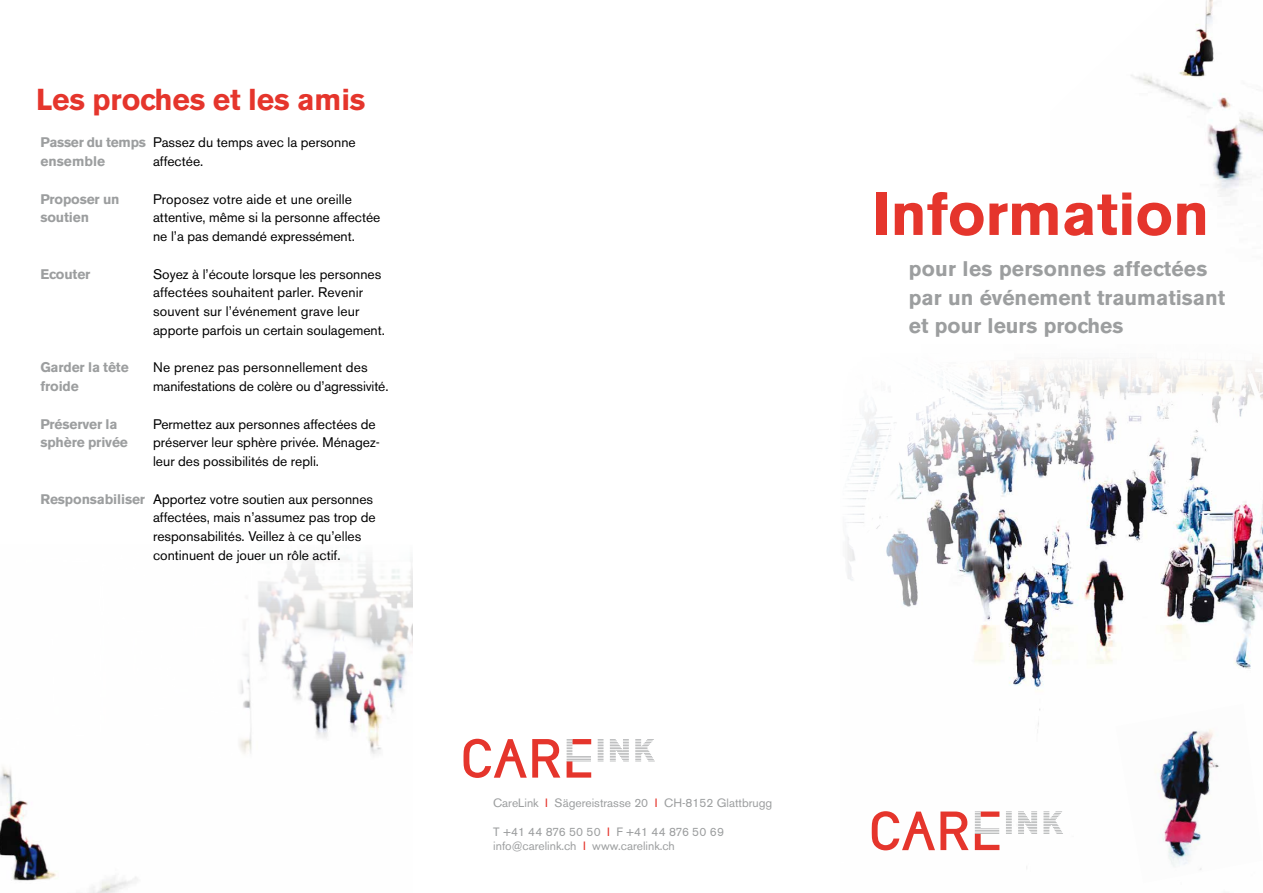
<style>
.page{position:relative;width:1263px;height:893px;background:#fff}
.page>*{position:absolute;margin:0;border:0;box-sizing:border-box;transform-origin:0 0}
.t1{font:700 60px "Akzidenz Grotesk BE";color:#e5352c}
.t2{font:700 30px "Akzidenz Grotesk BE";letter-spacing:-.005em;color:#e5352c}
.t3{font:700 21px/28.5px "Akzidenz Grotesk BE";color:#9c9e9f}
.t4{font:13.8px/18.8px "Akzidenz Grotesk BE";color:#000}
.t5{font:700 13.8px/18.8px "Akzidenz Grotesk BE";letter-spacing:-.01em;color:#9c9e9f}
.t6{font:12px/14.4px "Akzidenz Grotesk BE";color:#9c9e9f}
.s1{color:#e5352c}
</style>
<div class="page">
<img style="left:1131px;top:0;width:132px;height:197px">
<img style="left:847px;top:366px;width:416px;height:502px">
<img style="left:1115px;top:704px;width:147px;height:166px">
<svg style="left:463px;top:739px;width:97px;height:39px"></svg>
<svg style="left:567px;top:739px;width:88px;height:39px"></svg>
<svg style="left:872px;top:811px;width:96px;height:39px"></svg>
<svg style="left:975px;top:811px;width:88px;height:39px"></svg>
<img style="left:0;top:559px;width:412px;height:334px">
<div style="left:0;top:529px;width:255px;height:249px;background:#fff"></div>
<h2 class="t2" style="left:36px;top:82px;width:331px">Les proches et les amis</h2>
<p class="t4" style="left:153px;top:133px;width:204px">Passez du temps avec la personne affectée.</p>
<p class="t4" style="left:153px;top:189px;width:229px">Proposez votre aide et une oreille attentive, même si la personne affectée ne l’a pas demandé expressément.</p>
<p class="t4" style="left:153px;top:264px;width:233px">Soyez à l’écoute lorsque les personnes affectées souhaitent parler. Revenir souvent sur l’événement grave leur apporte parfois un certain soulagement.</p>
<p class="t4" style="left:153px;top:358px;width:237px">Ne prenez pas personnellement des manifestations de colère ou d’agressivité.</p>
<p class="t4" style="left:153px;top:414px;width:228px">Permettez aux personnes affectées de préserver leur sphère privée. Ménagez&shy;leur des possibilités de repli.</p>
<p class="t4" style="left:153px;top:489px;width:224px">Apportez votre soutien aux personnes affectées, mais n’assumez pas trop de responsabilités. Veillez à ce qu’elles continuent de jouer un rôle actif.</p>
<p class="t5" style="left:40px;top:133px;width:107px">Passer du temps ensemble</p>
<p class="t5" style="left:40px;top:190px;width:81px">Proposer un soutien</p>
<p class="t5" style="left:40px;top:265px;width:52px">Ecouter</p>
<p class="t5" style="left:40px;top:358px;width:90px">Garder la tête froide</p>
<p class="t5" style="left:40px;top:415px;width:89px">Préserver la sphère privée</p>
<p class="t5" style="left:40px;top:490px;width:106px">Responsabiliser</p>
<h1 class="t1" style="left:872px;top:179px;width:339px">Information</h1>
<h3 class="t3" style="left:909px;top:255px;width:318px">pour les personnes affectées par un événement traumatisant et pour leurs proches</h3>
<p class="t6" style="left:493px;top:796px;width:281px">CareLink <span class="s1">I</span> Sägereistrasse 20 <span class="s1">I</span> CH-8152 Glattbrugg</p>
<p class="t6" style="left:493px;top:825px;width:232px">T +41 44 876 50 50 <span class="s1">I</span> F +41 44 876 50 69 info@carelink.ch <span class="s1">I</span> www.carelink.ch</p>
</div>
